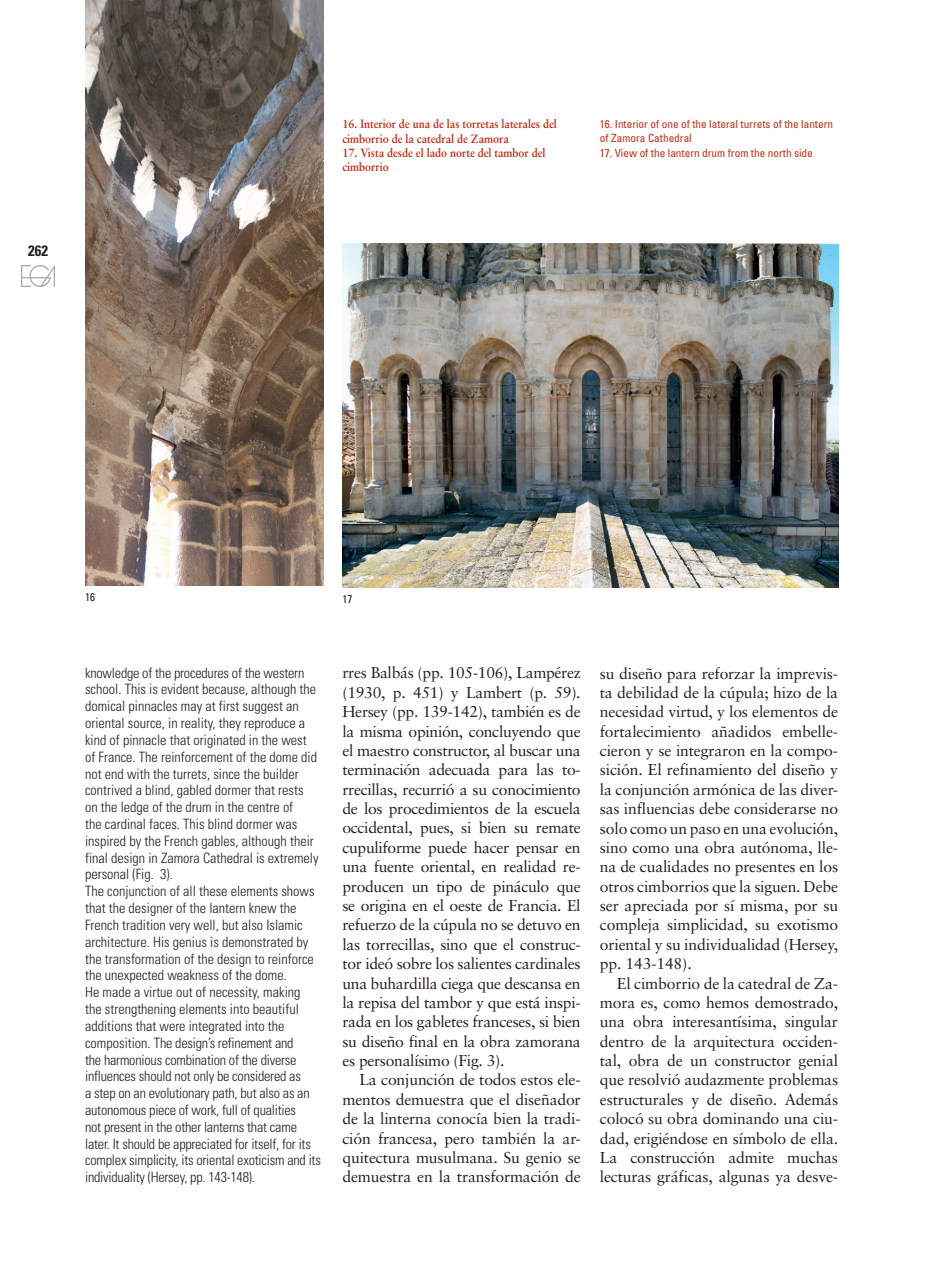
<style>
.page{position:relative;width:936px;height:1276px;background:#fff}
.page>*{position:absolute;margin:0;border:0;box-sizing:border-box;transform-origin:0 0}
.t1{font:15.75px/19.4px "Sabon";letter-spacing:-.01em;color:#231f20;text-align:justify}
.t2{font:700 condensed 15px "Univers";color:#231f20}
.t3{font:300 condensed 14.25px/16.8px "Univers";color:#231f20}
.t4{font:700 12px/14.2px "Sabon";color:#c02d19;scale:.9 1}
.t5{font:condensed 11.25px/14.2px "Univers";color:#c02d19}
.t6{font:condensed 11.25px "Univers";color:#231f20}
</style>
<div class="page">
<img style="left:22px;top:265px;width:33px;height:21px">
<img style="left:85px;top:0;width:238px;height:585px">
<img style="left:342px;top:244px;width:496px;height:343px">
<p class="t2" style="left:28px;top:242px;width:21px">262</p>
<p class="t4" style="left:342px;top:117px;width:240px">16. Interior de una de las torretas laterales del cimborrio de la catedral de Zamora</p>
<p class="t4" style="left:342px;top:145px;width:227px">17. Vista desde el lado norte del tambor del cimborrio</p>
<p class="t5" style="left:600px;top:117px;width:235px">16. Interior of one of the lateral turrets of the lantern of Zamora Cathedral</p>
<p class="t5" style="left:600px;top:145px;width:214px">17. View of the lantern drum from the north side</p>
<p class="t6" style="left:85px;top:590px;width:11px">16</p>
<p class="t6" style="left:342px;top:592px;width:11px">17</p>
<p class="t1" style="left:342px;top:663px;width:240px">rres Balbás (pp. 105-106), Lampérez (1930, p. 451) y Lambert (p. 59).<br>Hersey (pp. 139-142), también es de la misma opinión, concluyendo que el maestro constructor, al buscar una terminación adecuada para las to&shy;rrecillas, recurrió a su conocimiento de los procedimientos de la escuela occidental, pues, si bien su remate cupuliforme puede hacer pensar en una fuente oriental, en realidad re&shy;producen un tipo de pináculo que se origina en el oeste de Francia. El refuerzo de la cúpula no se detuvo en las torrecillas, sino que el construc&shy;tor ideó sobre los salientes cardinales una buhardilla ciega que descansa en la repisa del tambor y que está inspi&shy;rada en los gabletes franceses, si bien su diseño final en la obra zamorana es personalísimo (Fig. 3).</p>
<p class="t1" style="left:342px;top:1070px;width:240px;text-indent:17px">La conjunción de todos estos ele&shy;mentos demuestra que el diseñador de la linterna conocía bien la tradi&shy;ción francesa, pero también la ar&shy;quitectura musulmana. Su genio se demuestra en la transformación de</p>
<p class="t3" style="left:85px;top:664px;width:237px">knowledge of the procedures of the western school. This is evident because, although the domical pinnacles may at first suggest an oriental source, in reality, they reproduce a kind of pinnacle that originated in the west<br>of France. The reinforcement of the dome did not end with the turrets, since the builder contrived a blind, gabled dormer that rests<br>on the ledge of the drum in the centre of<br>the cardinal faces. This blind dormer was inspired by the French gables, although their final design in Zamora Cathedral is extremely personal (Fig. 3).<br>The conjunction of all these elements shows that the designer of the lantern knew the French tradition very well, but also Islamic architecture. His genius is demonstrated by the transformation of the design to reinforce the unexpected weakness of the dome.<br>He made a virtue out of necessity, making<br>the strengthening elements into beautiful additions that were integrated into the composition. The design’s refinement and<br>the harmonious combination of the diverse influences should not only be considered as<br>a step on an evolutionary path, but also as an autonomous piece of work, full of qualities<br>not present in the other lanterns that came later. It should be appreciated for itself, for its complex simplicity, its oriental exoticism and its individuality (Hersey, pp. 143-148).</p>
<p class="t1" style="left:600px;top:663px;width:240px">su diseño para reforzar la imprevis&shy;ta debilidad de la cúpula; hizo de la necesidad virtud, y los elementos de fortalecimiento añadidos embelle&shy;cieron y se integraron en la compo&shy;sición. El refinamiento del diseño y la conjunción armónica de las diver&shy;sas influencias debe considerarse no solo como un paso en una evolución, sino como una obra autónoma, lle&shy;na de cualidades no presentes en los otros cimborrios que la siguen. Debe ser apreciada por sí misma, por su compleja simplicidad, su exotismo oriental y su individualidad (Hersey, pp. 143-148).</p>
<p class="t1" style="left:600px;top:973px;width:240px;text-indent:17px">El cimborrio de la catedral de Za&shy;mora es, como hemos demostrado, una obra interesantísima, singular dentro de la arquitectura occiden&shy;tal, obra de un constructor genial que resolvió audazmente problemas estructurales y de diseño. Además colocó su obra dominando una ciu&shy;dad, erigiéndose en símbolo de ella.<br>La construcción admite muchas lecturas gráficas, algunas ya desve-</p>
</div>
